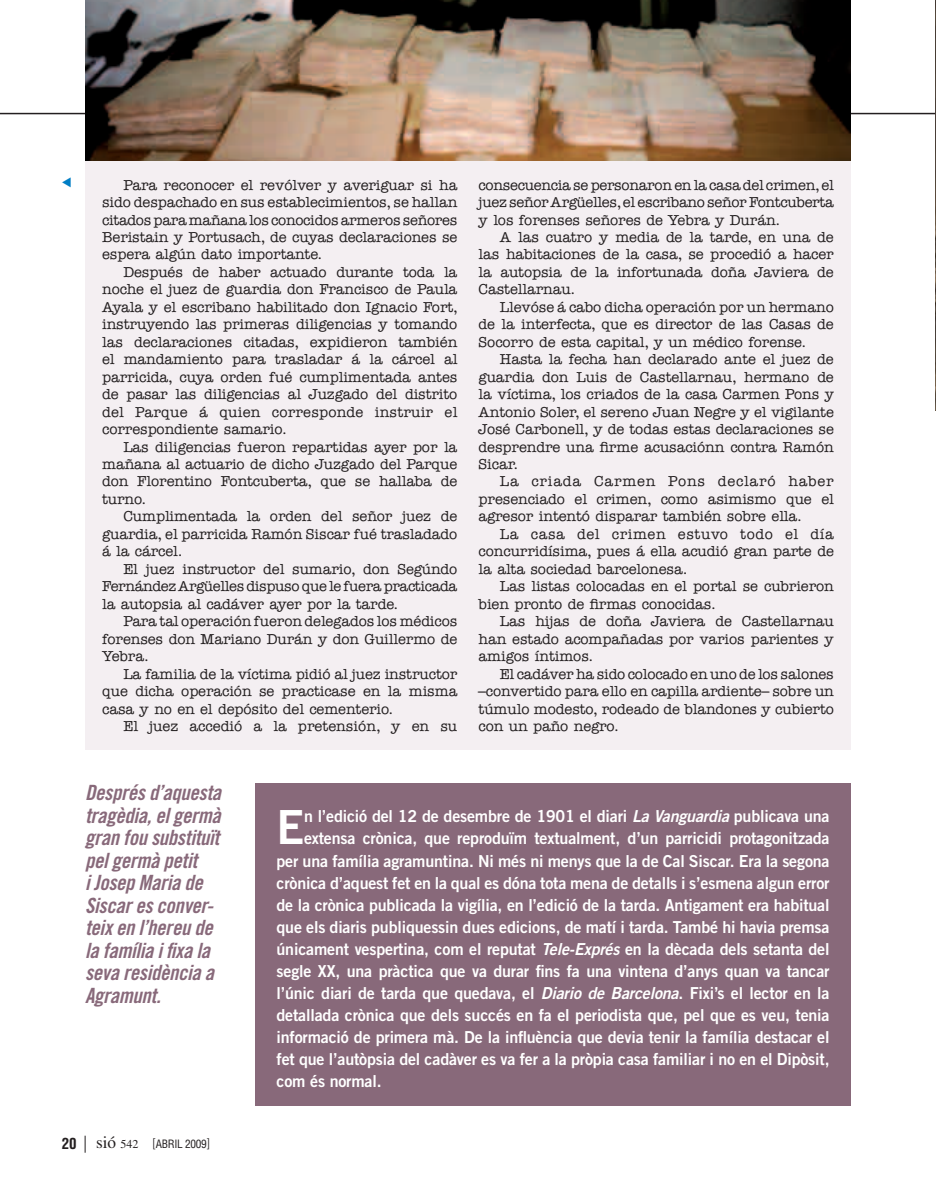
<style>
.page{position:relative;width:936px;height:1191px;background:#fff}
.page>*{position:absolute;margin:0;border:0;box-sizing:border-box;transform-origin:0 0}
.t1{font:47.1px "Trade Gothic Bold Two";color:#fff}
.t2{font:21px/22.5px "Trade Gothic Bold Cond Twenty Obl";letter-spacing:-.015em;color:#88697a}
.t3{font:16.5px "Trade Gothic Bold Two";letter-spacing:-.01em;color:#fff}
.t4{font:500 14.55px/17.4px "American Typewriter";letter-spacing:-.005em;color:#231f20;text-align:justify}
.t5{font:condensed 11.25px "Helvetica";letter-spacing:-.025em;color:#231f20}
.s1{font-weight:700;font-size:15px}
.s2{font-family:"Times";font-stretch:normal;font-size:17.25px}
.s3{font-family:"Times";font-stretch:normal;font-size:12px}
.s4{font-weight:300;font-size:12.75px}
.s5{font-style:italic}
</style>
<div class="page">
<svg style="left:85px;top:1135px;width:1px;height:17px"></svg>
<div style="left:255px;top:783px;width:595px;height:322px;background:#88697a"></div>
<hr style="left:0;top:113px;width:935px;height:1px;background:#231f20">
<img style="left:85px;top:0;width:765px;height:162px">
<div style="left:85px;top:162px;width:765px;height:588px;background:#f4eff2"></div>
<img style="left:935px;top:0;width:1px;height:411px">
<p class="t4" style="left:102px;top:177px;width:357px;text-indent:21px">Para reconocer el revólver y averiguar si ha sido despachado en sus establecimientos, se hallan citados para mañana los conocidos armeros señores Beristain y Portusach, de cuyas declaraciones se espera algún dato importante.</p>
<p class="t4" style="left:102px;top:264px;width:357px;text-indent:21px">Después de haber actuado durante toda la noche el juez de guardia don Francisco de Paula Ayala y el escribano habilitado don Ignacio Fort, instruyendo las primeras diligencias y tomando las declaraciones citadas, expidieron también el mandamiento para trasladar á la cárcel al parricida, cuya orden fué cumplimentada antes de pasar las diligencias al Juzgado del distrito del Parque á quien corresponde instruir el correspondiente samario.</p>
<p class="t4" style="left:102px;top:439px;width:357px;text-indent:21px">Las diligencias fueron repartidas ayer por la mañana al actuario de dicho Juzgado del Parque don Florentino Fontcuberta, que se hallaba de turno.</p>
<p class="t4" style="left:102px;top:509px;width:357px;text-indent:21px">Cumplimentada la orden del señor juez de guardia, el parricida Ramón Siscar fué trasladado á la cárcel.</p>
<p class="t4" style="left:102px;top:561px;width:357px;text-indent:21px">El juez instructor del sumario, don Segúndo Fernández Argüelles dispuso que le fuera practicada la autopsia al cadáver ayer por la tarde.</p>
<p class="t4" style="left:102px;top:614px;width:357px;text-indent:21px">Para tal operación fueron delegados los médicos forenses don Mariano Durán y don Guillermo de Yebra.</p>
<p class="t4" style="left:102px;top:666px;width:357px;text-indent:21px">La familia de la víctima pidió al juez instructor que dicha operación se practicase en la misma casa y no en el depósito del cementerio.</p>
<p class="t4" style="left:123px;top:718px;width:335px">El juez accedió a la pretensión, y en su</p>
<p class="t4" style="left:478px;top:177px;width:356px">consecuencia se personaron en la casa del crimen, el juez señor Argüelles, el escribano señor Fontcuberta y los forenses señores de Yebra y Durán.</p>
<p class="t4" style="left:478px;top:230px;width:356px;text-indent:21px">A las cuatro y media de la tarde, en una de las habitaciones de la casa, se procedió a hacer la autopsia de la infortunada doña Javiera de Castellarnau.</p>
<p class="t4" style="left:478px;top:299px;width:356px;text-indent:21px">Llevóse á cabo dicha operación por un hermano de la interfecta, que es director de las Casas de Socorro de esta capital, y un médico forense.</p>
<p class="t4" style="left:478px;top:352px;width:357px;text-indent:21px">Hasta la fecha han declarado ante el juez de guardia don Luis de Castellarnau, hermano de la víctima, los criados de la casa Carmen Pons y Antonio Soler, el sereno Juan Negre y el vigilante José Carbonell, y de todas estas declaraciones se desprendre una firme acusaciónn contra Ramón Sicar.</p>
<p class="t4" style="left:478px;top:474px;width:357px;text-indent:21px">La criada Carmen Pons declaró haber presenciado el crimen, como asimismo que el agresor intentó disparar también sobre ella.</p>
<p class="t4" style="left:478px;top:526px;width:357px;text-indent:21px">La casa del crimen estuvo todo el día concurridísima, pues á ella acudió gran parte de la alta sociedad barcelonesa.</p>
<p class="t4" style="left:478px;top:579px;width:357px;text-indent:21px">Las listas colocadas en el portal se cubrieron bien pronto de firmas conocidas.</p>
<p class="t4" style="left:478px;top:614px;width:357px;text-indent:21px">Las hijas de doña Javiera de Castellarnau han estado acompañadas por varios parientes y amigos íntimos.</p>
<p class="t4" style="left:478px;top:666px;width:357px;text-indent:21px">El cadáver ha sido colocado en uno de los salones –convertido para ello en capilla ardiente– sobre un túmulo modesto, rodeado de blandones y cubierto con un paño negro.</p>
<h2 class="t2" style="left:85px;top:783px;width:138px">Després d’aquesta tragèdia, el germà gran fou substituït pel germà petit<br>i Josep Maria de<br>Siscar es conver&shy;teix en l’hereu de la família i fixa la seva residència a<br>Agramunt.</h2>
<p class="t5" style="left:62px;top:1139px;width:150px"><span class="s1">20</span> <span class="s2">sió</span> <span class="s3">542</span> <span class="s4">[</span>ABRIL 2009<span class="s4">]</span></p>
<h1 class="t1" style="left:276px;top:810px;width:29px">E</h1>
<p class="t3" style="left:304px;top:810px;width:527px">n l’edició del 12 de desembre de 1901 el diari <span class="s5">La Vanguardia</span> publicava una</p>
<p class="t3" style="left:304px;top:832px;width:527px">extensa crònica, que reproduïm textualment, d’un parricidi protagonitzada</p>
<p class="t3" style="left:276px;top:854px;width:554px">per una família agramuntina. Ni més ni menys que la de Cal Siscar. Era la segona</p>
<p class="t3" style="left:276px;top:876px;width:554px">crònica d’aquest fet en la qual es dóna tota mena de detalls i s’esmena algun error</p>
<p class="t3" style="left:276px;top:898px;width:554px">de la crònica publicada la vigília, en l’edició de la tarda. Antigament era habitual</p>
<p class="t3" style="left:276px;top:920px;width:554px">que els diaris publiquessin dues edicions, de matí i tarda. També hi havia premsa</p>
<p class="t3" style="left:276px;top:942px;width:554px">únicament vespertina, com el reputat <span class="s5">Tele-Exprés</span> en la dècada dels setanta del</p>
<p class="t3" style="left:276px;top:965px;width:554px">segle XX, una pràctica que va durar fins fa una vintena d’anys quan va tancar</p>
<p class="t3" style="left:276px;top:987px;width:554px">l’únic diari de tarda que quedava, el <span class="s5">Diario de Barcelona</span>. Fixi’s el lector en la</p>
<p class="t3" style="left:276px;top:1009px;width:554px">detallada crònica que dels succés en fa el periodista que, pel que es veu, tenia</p>
<p class="t3" style="left:276px;top:1031px;width:554px">informació de primera mà. De la influència que devia tenir la família destacar el</p>
<p class="t3" style="left:276px;top:1053px;width:554px">fet que l’autòpsia del cadàver es va fer a la pròpia casa familiar i no en el Dipòsit,</p>
<p class="t3" style="left:276px;top:1075px;width:107px">com és normal.</p>
</div>
